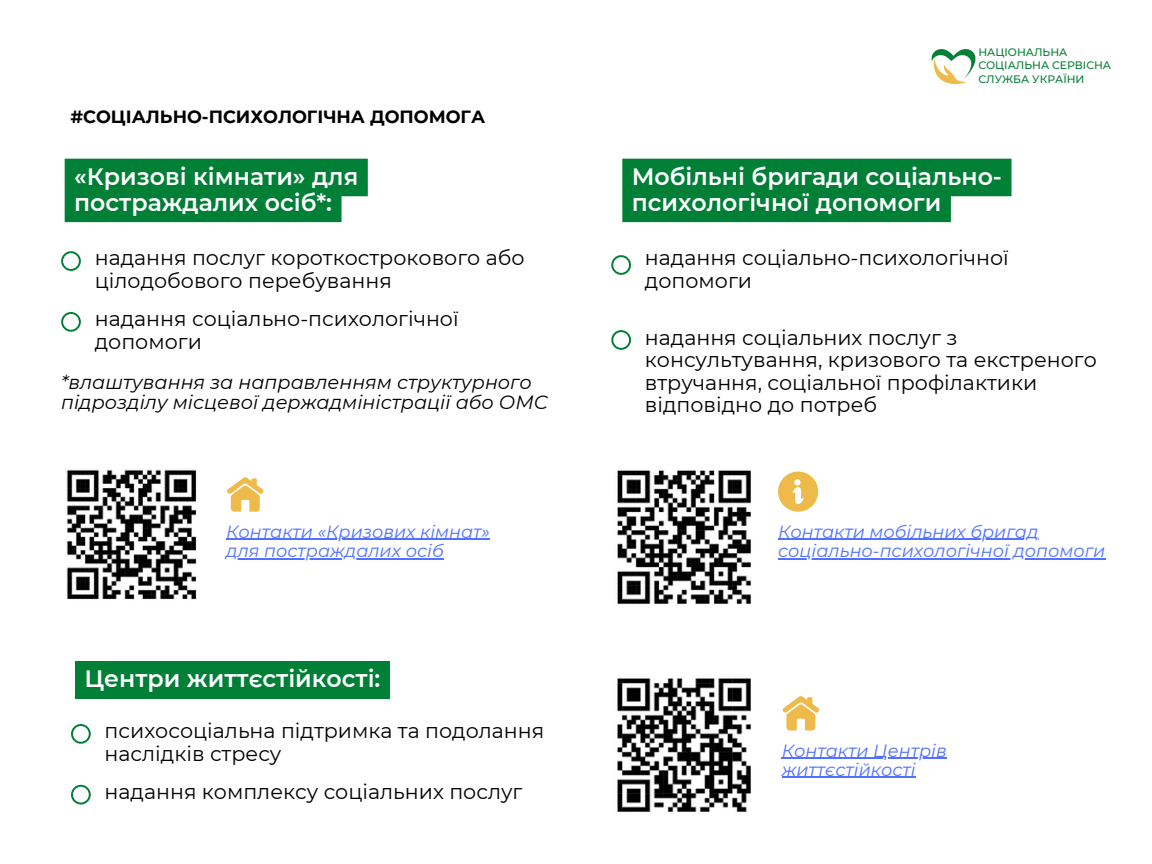
<style>
.page{position:relative;width:1152px;height:864px;background:#fff}
.page>*{position:absolute;margin:0;border:0;box-sizing:border-box;transform-origin:0 0}
.t1{font:600 23.7px/25.8px "Montserrat";color:#fff}
.t2{font:20.7px/22.5px "Montserrat";color:#000}
.t3{font:italic 19.2px/20.2px "Montserrat";color:#000}
.t4{font:italic 17.7px/19.2px "Montserrat";color:#5271ff}
.t5{font:700 17.7px "Montserrat";color:#000}
.t6{font:500 10.8px/13.4px "Montserrat";color:#067f37}
</style>
<div class="page">
<svg style="left:611px;top:255px;width:20px;height:20px"></svg>
<svg style="left:611px;top:330px;width:20px;height:20px"></svg>
<svg style="left:778px;top:472px;width:40px;height:40px"></svg>
<img style="left:617px;top:470px;width:134px;height:134px">
<svg style="left:932px;top:49px;width:44px;height:35px"></svg>
<svg style="left:622px;top:159px;width:390px;height:63px;background:#184"></svg>
<hr style="left:778px;top:539px;width:260px;height:1px;background:#5271ff">
<hr style="left:778px;top:558px;width:327px;height:1px;background:#5271ff">
<svg style="left:61px;top:251px;width:20px;height:20px"></svg>
<svg style="left:61px;top:312px;width:20px;height:20px"></svg>
<div style="left:65px;top:159px;width:303px;height:63px;background:#008037"></div>
<svg style="left:227px;top:477px;width:37px;height:35px"></svg>
<img style="left:66px;top:469px;width:131px;height:131px">
<hr style="left:226px;top:539px;width:264px;height:1px;background:#5271ff">
<hr style="left:226px;top:558px;width:218px;height:1px;background:#5271ff">
<svg style="left:71px;top:724px;width:20px;height:20px"></svg>
<svg style="left:71px;top:785px;width:20px;height:20px"></svg>
<div style="left:75px;top:661px;width:315px;height:37px;background:#008037"></div>
<svg style="left:782px;top:696px;width:37px;height:35px"></svg>
<img style="left:617px;top:678px;width:134px;height:134px">
<hr style="left:782px;top:758px;width:165px;height:1px;background:#5271ff">
<hr style="left:782px;top:777px;width:134px;height:1px;background:#5271ff">
<p class="t5" style="left:71px;top:106px;width:416px">#СОЦІАЛЬНО-ПСИХОЛОГІЧНА ДОПОМОГА</p>
<p class="t1" style="left:74px;top:163px;width:286px">«Кризові кімнати» для постраждалих осіб*:</p>
<h2 class="t2" style="left:95px;top:247px;width:431px">надання послуг короткострокового або цілодобового перебування</h2>
<h2 class="t2" style="left:95px;top:308px;width:365px">надання соціально-психологічної допомоги</h2>
<p class="t3" style="left:61px;top:372px;width:488px">*влаштування за направленням структурного підрозділу місцевої держадміністрації або ОМС</p>
<p class="t4" style="left:226px;top:522px;width:265px">Контакти «Кризових кімнат»</p>
<h2 class="t4" style="left:226px;top:541px;width:219px">для постраждалих осіб</h2>
<p class="t1" style="left:84px;top:666px;width:298px">Центри життєстійкості:</p>
<p class="t2" style="left:105px;top:720px;width:441px">психосоціальна підтримка та подолання наслідків стресу</p>
<p class="t2" style="left:105px;top:780px;width:419px">надання комплексу соціальних послуг</p>
<p class="t6" style="left:978px;top:46px;width:134px">НАЦІОНАЛЬНА<br>СОЦІАЛЬНА СЕРВІСНА<br>СЛУЖБА УКРАЇНИ</p>
<p class="t1" style="left:632px;top:163px;width:372px">Мобільні бригади соціально&shy;психологічної допомоги</p>
<h1 class="t2" style="left:645px;top:247px;width:365px">надання соціально-психологічної допомоги</h1>
<h1 class="t2" style="left:645px;top:326px;width:453px">надання соціальних послуг з консультування, кризового та екстреного втручання, соціальної профілактики відповідно до потреб</h1>
<p class="t4" style="left:778px;top:522px;width:262px">Контакти мобільних бригад</p>
<h2 class="t4" style="left:778px;top:541px;width:329px">соціально-психологічної допомоги</h2>
<p class="t4" style="left:782px;top:741px;width:167px">Контакти Центрів життєстійкості</p>
</div>
